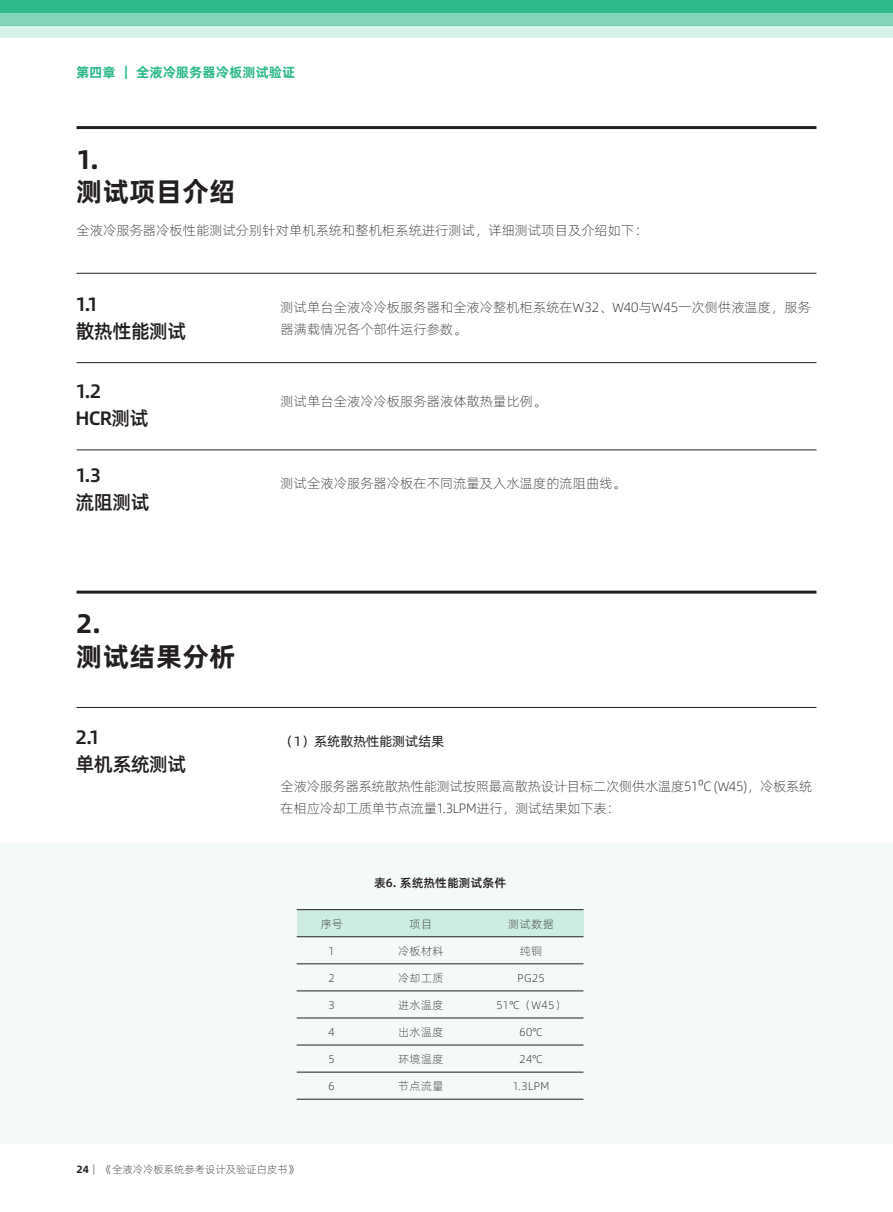
<style>
.page{position:relative;width:893px;height:1212px;background:#fff}
.page>*{position:absolute;margin:0;border:0;box-sizing:border-box;transform-origin:0 0}
.t1{font:27px/32.4px "Alibaba Pu Hui Ti B";color:#231f20}
.t2{font:19.5px/27px "Alibaba Pu Hui Ti M";letter-spacing:-.04em;color:#231f20}
.t3{font:13.5px/22.5px "Alibaba Pu Hui Ti L";color:#231f20}
.t4{font:13.5px/22.5px "Alibaba Pu Hui Ti L";letter-spacing:-.02em;color:#231f20}
.t5{font:13.5px "Alibaba Pu Hui Ti B";color:#2fba8c}
.t6{font:13.5px "Alibaba Pu Hui Ti R";letter-spacing:-.02em;color:#231f20}
.t7{font:12px "Alibaba Pu Hui Ti M";color:#231f20}
.t8{font:11.25px "Alibaba Pu Hui Ti L";letter-spacing:.04em;color:#231f20}
.t9{font:10.5px "Alibaba Pu Hui Ti L";color:#231f20}
.s1{font-family:"Alibaba Pu Hui Ti B"}
</style>
<div class="page">
<div style="left:0;top:0;width:893px;height:13px;background:#2fba8c"></div>
<div style="left:0;top:13px;width:893px;height:13px;background:#82d5ba"></div>
<div style="left:0;top:26px;width:893px;height:12px;background:#d6f1e8"></div>
<div style="left:0;top:843px;width:893px;height:300px;background:#f4faf7"></div>
<hr style="left:77px;top:126px;width:739px;height:3px;background:#231f20">
<hr style="left:77px;top:273px;width:739px;height:1px;background:#231f20">
<hr style="left:77px;top:362px;width:739px;height:1px;background:#231f20">
<hr style="left:77px;top:450px;width:739px;height:1px;background:#231f20">
<hr style="left:77px;top:707px;width:739px;height:1px;background:#231f20">
<hr style="left:77px;top:591px;width:739px;height:3px;background:#231f20">
<div style="left:297px;top:910px;width:286px;height:27px;background:#cdede2"></div>
<hr style="left:297px;top:909px;width:286px;height:1px;background:#231f20">
<hr style="left:297px;top:936px;width:286px;height:1px;background:#231f20">
<hr style="left:297px;top:963px;width:286px;height:1px;background:#231f20">
<hr style="left:297px;top:990px;width:286px;height:1px;background:#231f20">
<hr style="left:297px;top:1018px;width:286px;height:1px;background:#231f20">
<hr style="left:297px;top:1045px;width:286px;height:1px;background:#231f20">
<hr style="left:297px;top:1072px;width:286px;height:1px;background:#231f20">
<hr style="left:297px;top:1099px;width:286px;height:1px;background:#231f20">
<p class="t5" style="left:76px;top:62px;width:221px">第四章 ｜ 全液冷服务器冷板测试验证</p>
<h1 class="t1" style="left:76px;top:143px;width:161px">1.<br>测试项目介绍</h1>
<p class="t3" style="left:77px;top:218px;width:573px">全液冷服务器冷板性能测试分别针对单机系统和整机柜系统进行测试，详细测试项目及介绍如下：</p>
<h2 class="t2" style="left:76px;top:290px;width:113px">1.1<br>散热性能测试</h2>
<h2 class="t2" style="left:76px;top:378px;width:75px">1.2<br>HCR测试</h2>
<h2 class="t2" style="left:76px;top:462px;width:76px">1.3<br>流阻测试</h2>
<h1 class="t1" style="left:76px;top:608px;width:161px">2.<br>测试结果分析</h1>
<h2 class="t2" style="left:76px;top:724px;width:113px">2.1<br>单机系统测试</h2>
<p class="t3" style="left:281px;top:295px;width:532px">测试单台全液冷冷板服务器和全液冷整机柜系统在W32、W40与W45一次侧供液温度，服务器满载情况各个部件运行参数。</p>
<p class="t3" style="left:281px;top:389px;width:267px">测试单台全液冷冷板服务器液体散热量比例。</p>
<p class="t3" style="left:281px;top:471px;width:347px">测试全液冷服务器冷板在不同流量及入水温度的流阻曲线。</p>
<p class="t6" style="left:281px;top:731px;width:165px">（1）系统散热性能测试结果</p>
<p class="t4" style="left:281px;top:774px;width:533px">全液冷服务器系统散热性能测试按照最高散热设计目标二次侧供水温度51⁰C (W45)，冷板系统在相应冷却工质单节点流量1.3LPM进行，测试结果如下表：</p>
<p class="t8" style="left:320px;top:915px;width:24px">序号</p>
<p class="t8" style="left:329px;top:944px;width:8px">1</p>
<p class="t8" style="left:329px;top:971px;width:8px">2</p>
<p class="t8" style="left:329px;top:998px;width:8px">3</p>
<p class="t8" style="left:329px;top:1025px;width:8px">4</p>
<p class="t8" style="left:329px;top:1052px;width:8px">5</p>
<p class="t8" style="left:329px;top:1079px;width:8px">6</p>
<p class="t7" style="left:374px;top:873px;width:134px">表6. 系统热性能测试条件</p>
<p class="t8" style="left:410px;top:915px;width:24px">项目</p>
<p class="t8" style="left:398px;top:942px;width:47px">冷板材料</p>
<p class="t8" style="left:398px;top:969px;width:47px">冷却工质</p>
<p class="t8" style="left:398px;top:996px;width:47px">进水温度</p>
<p class="t8" style="left:398px;top:1023px;width:47px">出水温度</p>
<p class="t8" style="left:398px;top:1050px;width:47px">环境温度</p>
<p class="t8" style="left:398px;top:1077px;width:47px">节点流量</p>
<p class="t8" style="left:508px;top:915px;width:47px">测试数据</p>
<p class="t8" style="left:520px;top:942px;width:24px">纯铜</p>
<p class="t8" style="left:517px;top:969px;width:29px">PG25</p>
<p class="t8" style="left:496px;top:996px;width:71px">51℃（W45）</p>
<p class="t8" style="left:519px;top:1023px;width:25px">60℃</p>
<p class="t8" style="left:519px;top:1050px;width:25px">24℃</p>
<p class="t8" style="left:513px;top:1077px;width:38px">1.3LPM</p>
<p class="t9" style="left:77px;top:1161px;width:223px"><span class="s1">24</span>｜ 《全液冷冷板系统参考设计及验证白皮书》</p>
</div>
